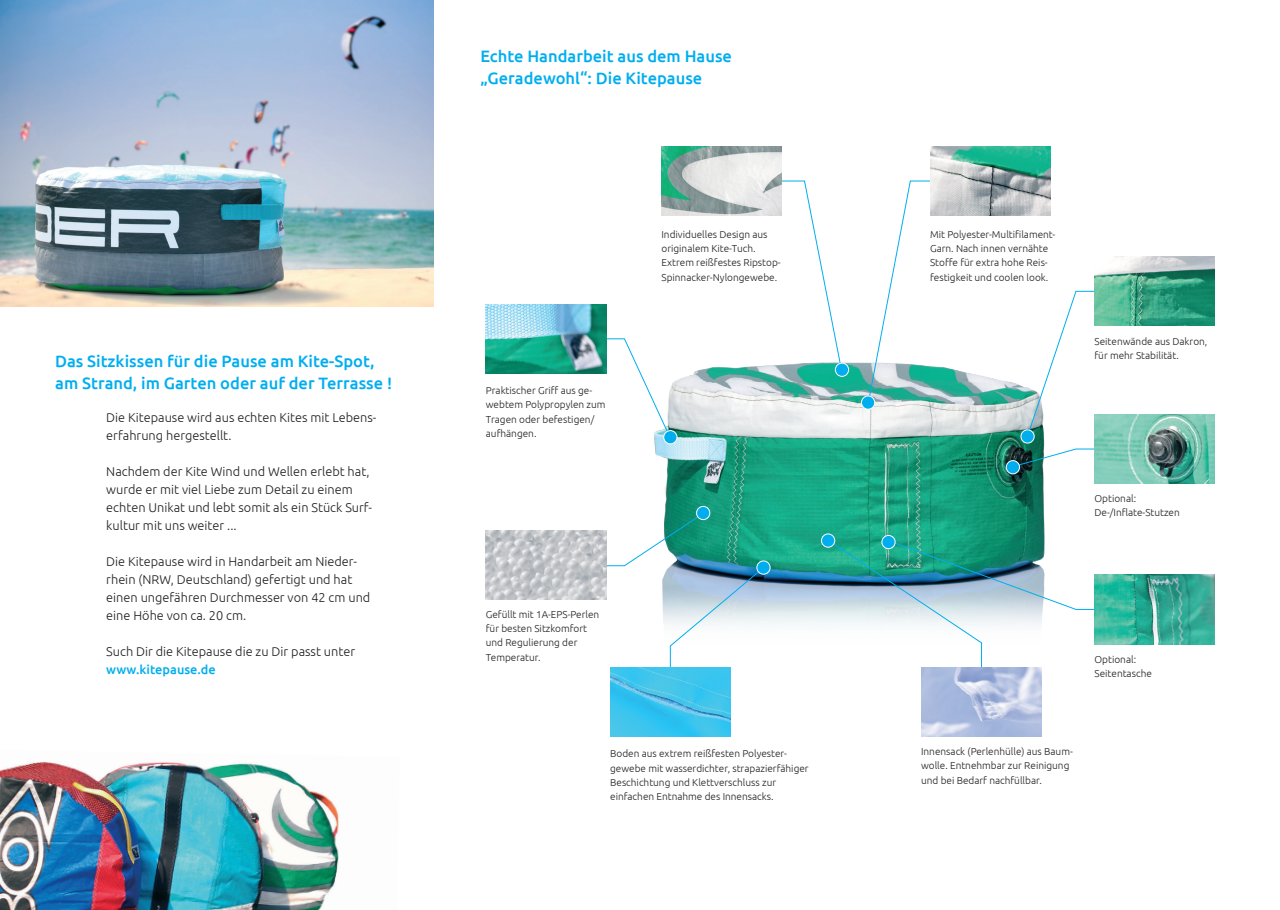
<style>
.page{position:relative;width:1280px;height:910px;background:#fff}
.page>*{position:absolute;margin:0;border:0;box-sizing:border-box;transform-origin:0 0}
.t1{font:500 16.5px/22.5px "Ubuntu";color:#00aeef}
.t2{font:300 12.75px/18px "Ubuntu";color:#231f20}
.t3{font:500 12.75px "Ubuntu";color:#00aeef}
.t4{font:300 10.05px/14.4px "Ubuntu";color:#231f20}
</style>
<div class="page">
<img style="left:654px;top:362px;width:391px;height:365px">
<img style="left:0;top:0;width:434px;height:306px">
<svg style="left:582px;top:338px;width:87px;height:97px"></svg>
<img style="left:486px;top:304px;width:120px;height:69px">
<svg style="left:754px;top:180px;width:88px;height:189px"></svg>
<img style="left:661px;top:146px;width:121px;height:70px">
<svg style="left:867px;top:180px;width:99px;height:223px"></svg>
<img style="left:930px;top:146px;width:121px;height:70px">
<svg style="left:1026px;top:291px;width:68px;height:146px"></svg>
<img style="left:486px;top:530px;width:96px;height:70px">
<img style="left:1094px;top:257px;width:121px;height:69px">
<img style="left:1114px;top:575px;width:101px;height:69px">
<svg style="left:824px;top:537px;width:290px;height:144px"></svg>
<img style="left:921px;top:667px;width:120px;height:69px">
<svg style="left:582px;top:511px;width:186px;height:173px"></svg>
<img style="left:610px;top:667px;width:120px;height:69px">
<svg style="left:1013px;top:448px;width:81px;height:19px"></svg>
<img style="left:1094px;top:414px;width:121px;height:69px">
<img style="left:0;top:762px;width:339px;height:148px">
<div style="left:664px;top:431px;width:13px;height:13px;background:#00aeef;border-radius:50%"></div>
<div style="left:663px;top:430px;width:14px;height:14px;border:1px solid #fff;border-radius:50%"></div>
<div style="left:835px;top:363px;width:14px;height:13px;background:#00aeef;border-radius:50%"></div>
<div style="left:835px;top:363px;width:14px;height:14px;border:1px solid #fff;border-radius:50%"></div>
<div style="left:861px;top:396px;width:14px;height:13px;background:#00aeef;border-radius:50%"></div>
<div style="left:861px;top:396px;width:14px;height:14px;border:1px solid #fff;border-radius:50%"></div>
<div style="left:1021px;top:430px;width:13px;height:13px;background:#00aeef;border-radius:50%"></div>
<div style="left:1020px;top:429px;width:14px;height:14px;border:1px solid #fff;border-radius:50%"></div>
<div style="left:1006px;top:461px;width:13px;height:13px;background:#00aeef;border-radius:50%"></div>
<div style="left:1006px;top:460px;width:14px;height:14px;border:1px solid #fff;border-radius:50%"></div>
<div style="left:882px;top:535px;width:13px;height:14px;background:#00aeef;border-radius:50%"></div>
<div style="left:881px;top:535px;width:14px;height:14px;border:1px solid #fff;border-radius:50%"></div>
<div style="left:821px;top:534px;width:14px;height:13px;background:#00aeef;border-radius:50%"></div>
<div style="left:821px;top:534px;width:14px;height:14px;border:1px solid #fff;border-radius:50%"></div>
<div style="left:757px;top:561px;width:13px;height:13px;background:#00aeef;border-radius:50%"></div>
<div style="left:756px;top:561px;width:14px;height:14px;border:1px solid #fff;border-radius:50%"></div>
<div style="left:696px;top:506px;width:14px;height:14px;background:#00aeef;border-radius:50%"></div>
<div style="left:696px;top:506px;width:14px;height:14px;border:1px solid #fff;border-radius:50%"></div>
<h1 class="t1" style="left:55px;top:349px;width:338px">Das Sitzkissen für die Pause am Kite-Spot, am Strand, im Garten oder auf der Terrasse !</h1>
<p class="t2" style="left:106px;top:408px;width:272px">Die Kitepause wird aus echten Kites mit Lebens&shy;erfahrung hergestellt.</p>
<p class="t2" style="left:106px;top:462px;width:267px">Nachdem der Kite Wind und Wellen erlebt hat, wurde er mit viel Liebe zum Detail zu einem echten Unikat und lebt somit als ein Stück Surf&shy;kultur mit uns weiter ...</p>
<p class="t2" style="left:106px;top:552px;width:266px">Die Kitepause wird in Handarbeit am Nieder&shy;rhein (NRW, Deutschland) gefertigt und hat einen ungefähren Durchmesser von 42 cm und eine Höhe von ca. 20 cm.</p>
<p class="t2" style="left:106px;top:642px;width:250px">Such Dir die Kitepause die zu Dir passt unter</p>
<p class="t3" style="left:106px;top:661px;width:111px">www.kitepause.de</p>
<h1 class="t1" style="left:480px;top:44px;width:253px">Echte Handarbeit aus dem Hause „Geradewohl“: Die Kitepause</h1>
<p class="t4" style="left:486px;top:383px;width:121px">Praktischer Griff aus ge&shy;webtem Polypropylen zum<br>Tragen oder befestigen/ aufhängen.</p>
<p class="t4" style="left:661px;top:227px;width:121px">Individuelles Design aus originalem Kite-Tuch.<br>Extrem reißfestes Ripstop-<br>Spinnacker-Nylongewebe.</p>
<p class="t4" style="left:930px;top:227px;width:127px">Mit Polyester-Multifilament-<br>Garn. Nach innen vernähte<br>Stoffe für extra hohe Reis&shy;festigkeit und coolen look.</p>
<p class="t4" style="left:1094px;top:333px;width:114px">Seitenwände aus Dakron, für mehr Stabilität.</p>
<p class="t4" style="left:1094px;top:491px;width:87px">Optional:<br>De-/Inflate-Stutzen</p>
<p class="t4" style="left:486px;top:606px;width:115px">Gefüllt mit 1A-EPS-Perlen für besten Sitzkomfort und Regulierung der<br>Temperatur.</p>
<p class="t4" style="left:610px;top:746px;width:200px">Boden aus extrem reißfesten Polyester&shy;gewebe mit wasserdichter, strapazierfähiger Beschichtung und Klettverschluss zur einfachen Entnahme des Innensacks.</p>
<p class="t4" style="left:1094px;top:652px;width:59px">Optional:<br>Seitentasche</p>
<p class="t4" style="left:921px;top:744px;width:153px">Innensack (Perlenhülle) aus Baum&shy;wolle. Entnehmbar zur Reinigung und bei Bedarf nachfüllbar.</p>
</div>
